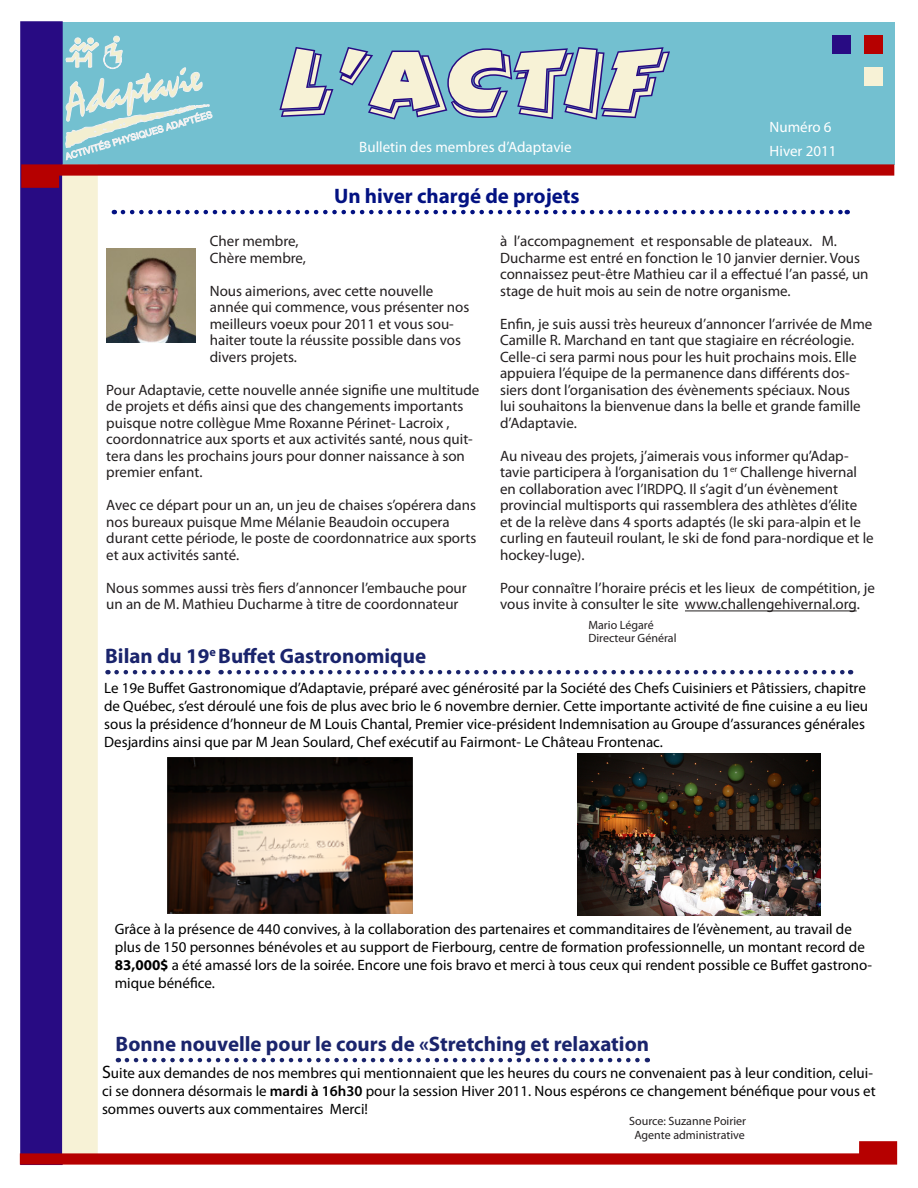
<style>
.page{position:relative;width:918px;height:1188px;background:#fff}
.page>*{position:absolute;margin:0;border:0;box-sizing:border-box;transform-origin:0 0}
.Titre{font:103.5px "Bertram LET";color:#f7f2d6}
.Manchette{font:700 21px "Myriad Pro";color:#1a246c}
.Manchette-2{font:700 21px "Myriad Pro";color:#031282}
.Corps{font:15px/16.5px "Myriad Pro";color:#231f20}
.Titre-2{font:15px/18px "Myriad Pro";color:#000}
.Bloc_générique{font:15px "Myriad Pro";color:#fff}
.Corps-2{font:12px "Myriad Pro";color:#231f20}
.s1{font-weight:700}
.s2{font-size:18px}
.s3{font-weight:600}
</style>
<div class="page">
<div style="left:35px;top:23px;width:859px;height:142px;background:#73c0d0"></div>
<div style="left:20px;top:21px;width:43px;height:1144px;background:#280b83"></div>
<div style="left:62px;top:165px;width:36px;height:999px;background:#f7f2d6"></div>
<div style="left:864px;top:35px;width:19px;height:19px;background:#b60000"></div>
<div style="left:833px;top:35px;width:18px;height:19px;background:#280b83"></div>
<svg style="left:20px;top:1141px;width:877px;height:24px"></svg>
<svg style="left:123px;top:210px;width:725px;height:4px"></svg>
<svg style="left:21px;top:36px;width:873px;height:152px"></svg>
<hr style="left:685px;top:611px;width:172px;height:1px;background:#231f20">
<img style="left:106px;top:249px;width:90px;height:93px">
<svg style="left:127px;top:1058px;width:521px;height:4px"></svg>
<img style="left:167px;top:757px;width:246px;height:157px">
<svg style="left:117px;top:670px;width:91px;height:4px"></svg>
<svg style="left:230px;top:670px;width:621px;height:4px"></svg>
<img style="left:577px;top:754px;width:244px;height:162px">
<p class="Titre" style="left:282px;top:21px;width:381px">L’ACTIF</p>
<p class="Bloc_générique" style="left:359px;top:137px;width:214px">Bulletin des membres d’Adaptavie</p>
<p class="Manchette-2" style="left:334px;top:182px;width:247px">Un hiver chargé de projets</p>
<p class="Bloc_générique" style="left:770px;top:117px;width:64px">Numéro 6</p>
<p class="Bloc_générique" style="left:770px;top:141px;width:68px">Hiver 2011</p>
<p class="Corps" style="left:210px;top:233px;width:90px">Cher membre,</p>
<p class="Corps" style="left:210px;top:249px;width:98px">Chère membre,</p>
<p class="Corps" style="left:210px;top:282px;width:261px">Nous aimerions, avec cette nouvelle année qui commence, vous présenter nos meilleurs voeux pour 2011 et vous sou&shy;haiter toute la réussite possible dans vos divers projets.</p>
<p class="Corps" style="left:106px;top:381px;width:375px">Pour Adaptavie, cette nouvelle année signifie une multitude de projets et défis ainsi que des changements importants puisque notre collègue Mme Roxanne Périnet- Lacroix , coordonnatrice aux sports et aux activités santé, nous quit&shy;tera dans les prochains jours pour donner naissance à son premier enfant.</p>
<p class="Corps" style="left:106px;top:497px;width:372px">Avec ce départ pour un an, un jeu de chaises s’opérera dans nos bureaux puisque Mme Mélanie Beaudoin occupera durant cette période, le poste de coordonnatrice aux sports et aux activités santé.</p>
<p class="Corps" style="left:106px;top:579px;width:362px">Nous sommes aussi très fiers d’annoncer l’embauche pour un an de M. Mathieu Ducharme à titre de coordonnateur</p>
<p class="Corps" style="left:500px;top:233px;width:370px">à l’accompagnement et responsable de plateaux. M.<br>Ducharme est entré en fonction le 10 janvier dernier. Vous connaissez peut-être Mathieu car il a effectué l’an passé, un stage de huit mois au sein de notre organisme.</p>
<p class="Corps" style="left:500px;top:315px;width:374px">Enfin, je suis aussi très heureux d’annoncer l’arrivée de Mme Camille R. Marchand en tant que stagiaire en récréologie.<br>Celle-ci sera parmi nous pour les huit prochains mois. Elle appuiera l’équipe de la permanence dans différents dos&shy;siers dont l’organisation des évènements spéciaux. Nous<br>lui souhaitons la bienvenue dans la belle et grande famille d’Adaptavie.</p>
<p class="Corps" style="left:500px;top:447px;width:375px">Au niveau des projets, j’aimerais vous informer qu’Adap&shy;tavie participera à l’organisation du 1<sup>er</sup> Challenge hivernal en collaboration avec l’IRDPQ. Il s’agit d’un évènement provincial multisports qui rassemblera des athlètes d’élite<br>et de la relève dans 4 sports adaptés (le ski para-alpin et le curling en fauteuil roulant, le ski de fond para-nordique et le hockey-luge).</p>
<p class="Corps" style="left:500px;top:579px;width:376px">Pour connaître l’horaire précis et les lieux de compétition, je vous invite à consulter le site www.challengehivernal.org.</p>
<p class="Corps-2" style="left:588px;top:617px;width:67px">Mario Légaré</p>
<p class="Corps-2" style="left:588px;top:631px;width:90px">Directeur Général</p>
<p class="Manchette" style="left:105px;top:642px;width:322px">Bilan du 19<sup>e</sup> Buffet Gastronomique</p>
<p class="Titre-2" style="left:104px;top:678px;width:765px">Le 19e Buffet Gastronomique d’Adaptavie, préparé avec générosité par la Société des Chefs Cuisiniers et Pâtissiers, chapitre de Québec, s’est déroulé une fois de plus avec brio le 6 novembre dernier. Cette importante activité de fine cuisine a eu lieu sous la présidence d’honneur de M Louis Chantal, Premier vice-président Indemnisation au Groupe d’assurances générales Desjardins ainsi que par M Jean Soulard, Chef exécutif au Fairmont- Le Château Frontenac.</p>
<p class="Titre-2" style="left:115px;top:920px;width:759px">Grâce à la présence de 440 convives, à la collaboration des partenaires et commanditaires de l’évènement, au travail de plus de 150 personnes bénévoles et au support de Fierbourg, centre de formation professionnelle, un montant record de <span class="s1">83,000$</span> a été amassé lors de la soirée. Encore une fois bravo et merci à tous ceux qui rendent possible ce Buffet gastrono&shy;mique bénéfice.</p>
<p class="Manchette" style="left:116px;top:1030px;width:535px">Bonne nouvelle pour le cours de «Stretching et relaxation</p>
<p class="Titre-2" style="left:102px;top:1064px;width:775px"><span class="s2">S</span>uite aux demandes de nos membres qui mentionnaient que les heures du cours ne convenaient pas à leur condition, celui&shy;ci se donnera désormais le <span class="s3">mardi à 16h30</span> pour la session Hiver 2011. Nous espérons ce changement bénéfique pour vous et sommes ouverts aux commentaires Merci!</p>
<p class="Corps-2" style="left:629px;top:1114px;width:118px">Source: Suzanne Poirier</p>
<p class="Corps-2" style="left:634px;top:1127px;width:112px">Agente administrative</p>
</div>
